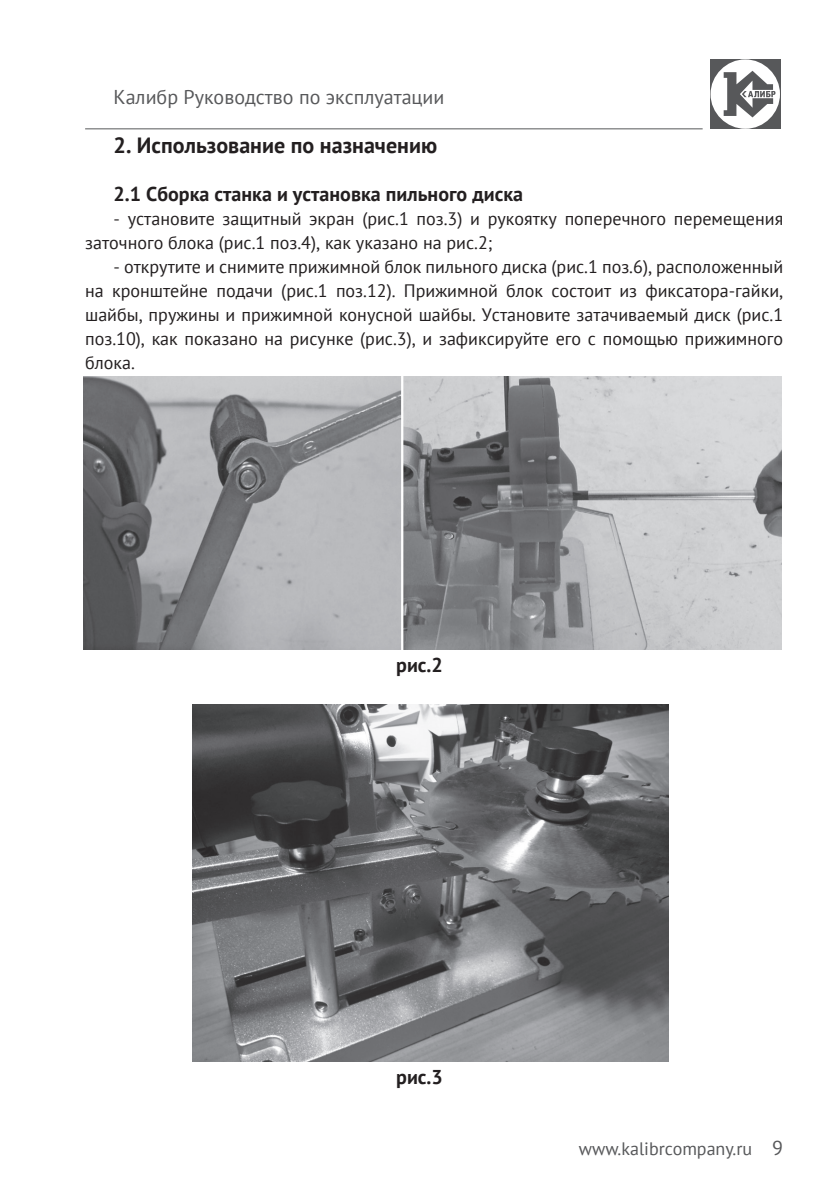
<style>
.page{position:relative;width:840px;height:1191px;background:#fff}
.page>*{position:absolute;margin:0;border:0;box-sizing:border-box;transform-origin:0 0}
.t1{font:700 22px "PT Sans";color:#231f20}
.t2{font:700 20px "PT Sans";color:#231f20}
.t3{font:20px "PT Sans";color:#57585a}
.t4{font:18px/24px "PT Sans";color:#231f20}
.t5{font:18px "PT Sans";color:#57585a}
.s1{font-size:20px}
</style>
<div class="page">
<hr style="left:85px;top:128px;width:617px;height:1px;background:#57585a">
<div style="left:709px;top:59px;width:71px;height:70px;background:#57585a"></div>
<div style="left:710px;top:59px;width:69px;height:70px;background:#fff;border-radius:50%"></div>
<svg style="left:723px;top:71px;width:52px;height:46px"></svg>
<img style="left:84px;top:376px;width:697px;height:273px">
<img style="left:193px;top:705px;width:474px;height:356px">
<p class="t3" style="left:113px;top:85px;width:332px">Калибр Руководство по эксплуатации</p>
<p class="t1" style="left:113px;top:130px;width:325px">2. Использование по назначению</p>
<p class="t2" style="left:113px;top:180px;width:411px">2.1 Сборка станка и установка пильного диска</p>
<p class="t4" style="left:85px;top:206px;width:699px;text-indent:28px">- установите защитный экран (рис.1 поз.3) и рукоятку поперечного перемещения заточного блока (рис.1 поз.4), как указано на рис.2;</p>
<p class="t4" style="left:85px;top:254px;width:699px;text-align:justify;text-indent:28px">- открутите и снимите прижимной блок пильного диска (рис.1 поз.6), расположенный на кронштейне подачи (рис.1 поз.12). Прижимной блок состоит из фиксатора-гайки, шайбы, пружины и прижимной конусной шайбы. Установите затачиваемый диск (рис.1 поз.10), как показано на рисунке (рис.3), и зафиксируйте его с помощью прижимного блока.</p>
<p class="t2" style="left:396px;top:652px;width:48px">рис.2</p>
<p class="t2" style="left:396px;top:1063px;width:48px">рис.3</p>
<p class="t5" style="left:578px;top:1137px;width:206px">www.kalibrcompany.ru <span class="s1">9</span></p>
</div>
